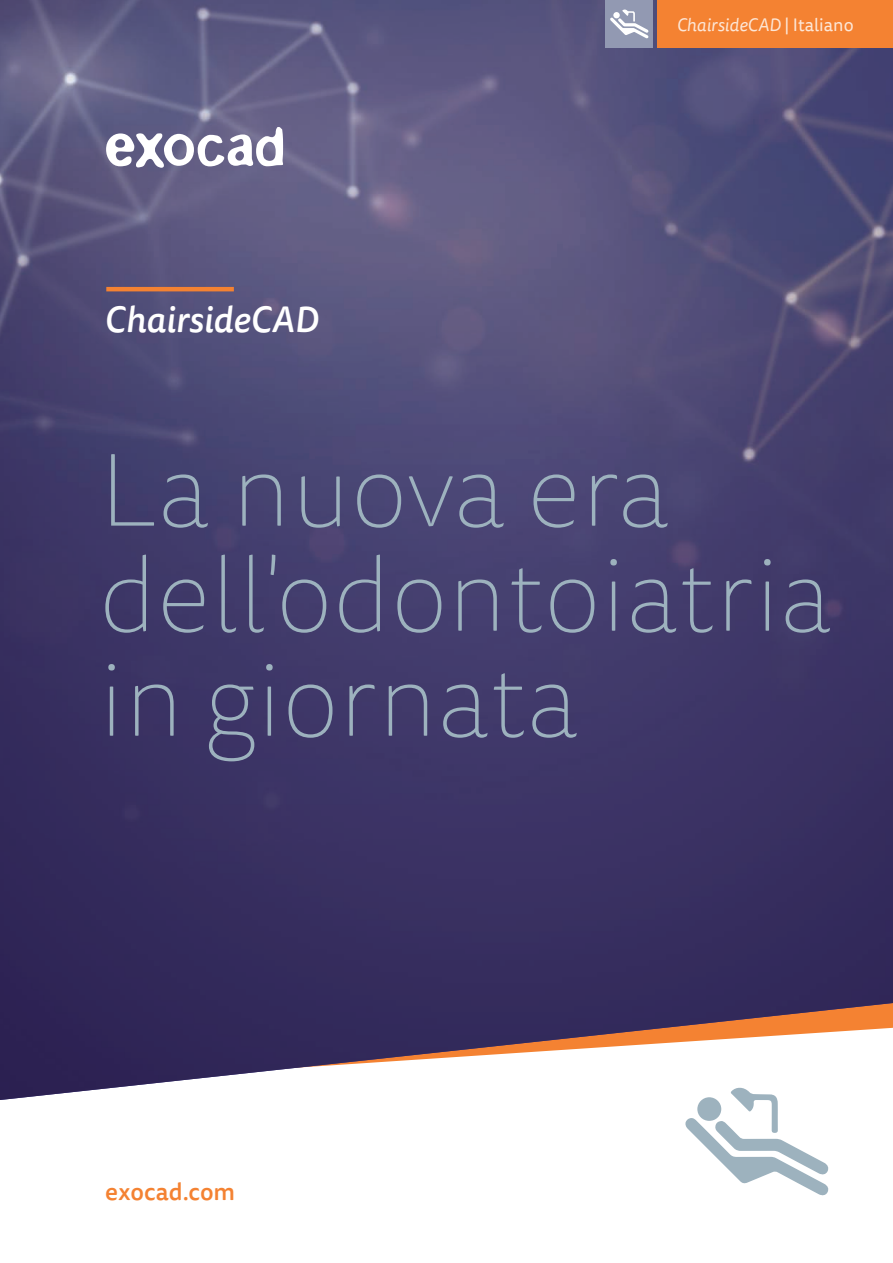
<style>
.page{position:relative;width:893px;height:1263px;background:#fff}
.page>*{position:absolute;margin:0;border:0;box-sizing:border-box;transform-origin:0 0}
.t1{font:100 105px/105px "Tisa Sans Pro";color:#9db2be}
.t2{font:italic 500 36px "Tisa Sans Pro";color:#fff}
.t3{font:500 24px "Tisa Sans Pro";color:#f48232}
.t4{font:italic 18px "Tisa Sans Pro";color:#fff}
.s1{font-style:normal}
</style>
<div class="page">
<img style="left:0;top:0;width:893px;height:1100px">
<svg style="left:106px;top:127px;width:177px;height:41px"></svg>
<hr style="left:106px;top:287px;width:128px;height:4px;background:#f48232">
<svg style="left:685px;top:1086px;width:144px;height:110px"></svg>
<div style="left:697px;top:1097px;width:24px;height:24px;background:#9db2be;border-radius:50%"></div>
<div style="left:657px;top:0;width:236px;height:48px;background:#f48232"></div>
<div style="left:605px;top:0;width:48px;height:48px;background:#9299b2"></div>
<svg style="left:610px;top:9px;width:39px;height:30px"></svg>
<div style="left:613px;top:12px;width:7px;height:6px;background:#fff;border-radius:50%"></div>
<p class="t2" style="left:104px;top:295px;width:216px">ChairsideCAD</p>
<p class="t4" style="left:676px;top:13px;width:179px">ChairsideCAD <span class="s1">| Italiano</span></p>
<p class="t1" style="left:99px;top:441px;width:735px">La nuova era dell'odontoiatria in giornata</p>
<p class="t3" style="left:105px;top:1175px;width:132px">exocad.com</p>
</div>
